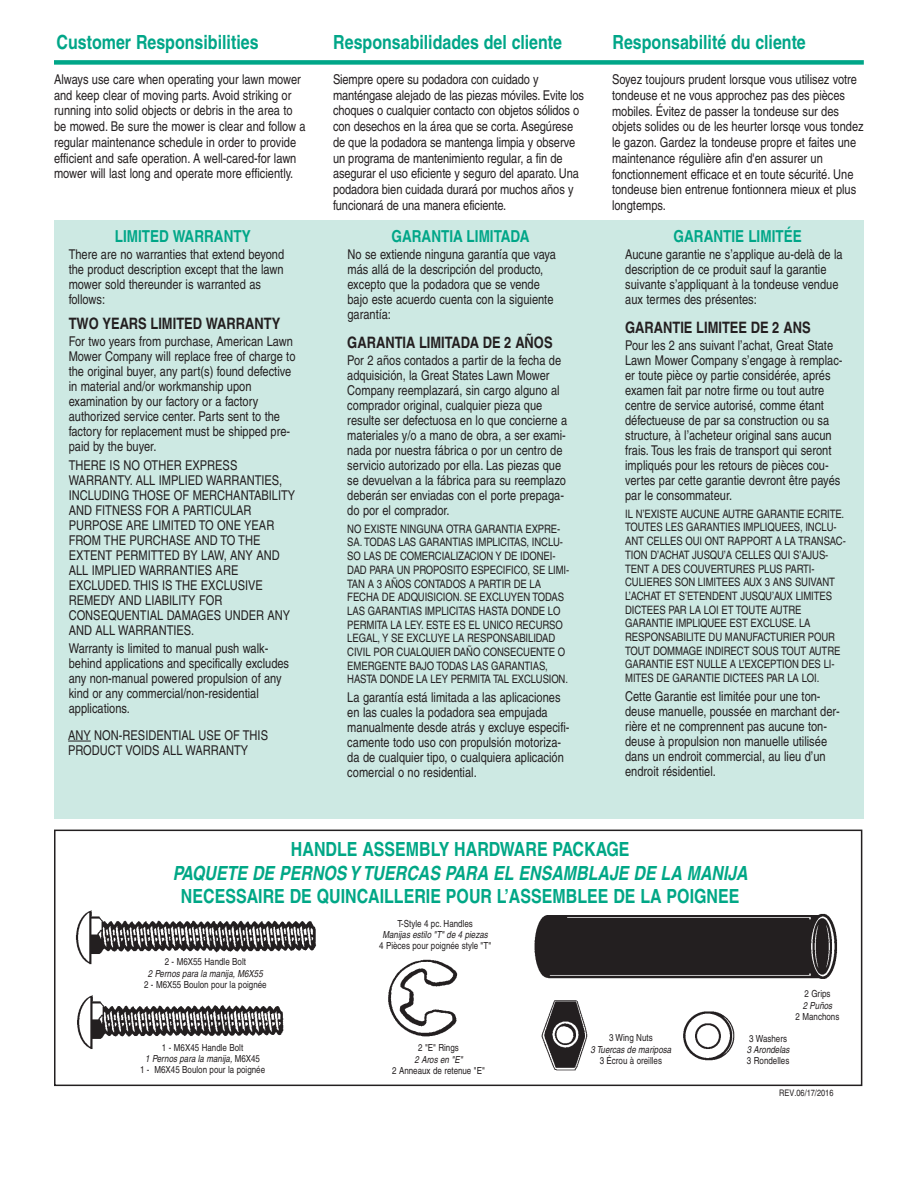
<style>
.page{position:relative;width:918px;height:1188px;background:#fff}
.page>*{position:absolute;margin:0;border:0;box-sizing:border-box;transform-origin:0 0}
.t1{font:700 condensed 19.5px "Helvetica";color:#00a786}
.t2{font:700 condensed 19.5px "Helvetica";color:#00a688}
.t3{font:italic 700 condensed 19.5px "Helvetica";color:#00a786}
.t4{font:700 condensed 16.5px "Helvetica";color:#00a688}
.t5{font:700 condensed 15.75px "Helvetica";color:#231f20}
.t6{font:condensed 13.5px/15px "Helvetica";color:#231f20}
.t7{font:condensed 11.7px/13.6px "Helvetica";letter-spacing:-.01em;color:#231f20}
.t8{font:condensed 9.75px/11.2px "Helvetica";color:#231f20;text-align:center}
.t9{font:italic condensed 9.75px "Helvetica";color:#231f20}
.t10{font:condensed 9px "Helvetica";color:#231f20}
.s1{font-style:italic}
</style>
<div class="page">
<div style="left:54px;top:60px;width:810px;height:5px;background:#00a688"></div>
<div style="left:54px;top:221px;width:810px;height:598px;background:#cde9e3"></div>
<svg style="left:68px;top:741px;width:23px;height:1px"></svg>
<img style="left:75px;top:910px;width:763px;height:161px">
<div style="left:54px;top:830px;width:808px;height:256px;border:2px solid #231f20"></div>
<div style="left:108px;top:958px;width:194px;height:36px;background:#fff"></div>
<div style="left:104px;top:1044px;width:198px;height:39px;background:#fff"></div>
<div style="left:354px;top:920px;width:162px;height:36px;background:#fff"></div>
<div style="left:345px;top:1041px;width:187px;height:38px;background:#fff"></div>
<h1 class="t2" style="left:57px;top:35px;width:204px">Customer Responsibilities</h1>
<h1 class="t2" style="left:333px;top:35px;width:230px">Responsabilidades del cliente</h1>
<h1 class="t2" style="left:613px;top:35px;width:195px">Responsabilité du cliente</h1>
<p class="t6" style="left:54px;top:73px;width:253px;line-height:15.8px">Always use care when operating your lawn mower and keep clear of moving parts. Avoid striking or running into solid objects or debris in the area to be mowed. Be sure the mower is clear and follow a regular maintenance schedule in order to provide efficient and safe operation. A well-cared-for lawn mower will last long and operate more efficiently.</p>
<p class="t6" style="left:333px;top:73px;width:253px;line-height:15.8px">Siempre opere su podadora con cuidado y manténgase alejado de las piezas móviles. Evite los choques o cualquier contacto con objetos sólidos o con desechos en la área que se corta. Asegúrese de que la podadora se mantenga limpia y observe un programa de mantenimiento regular, a fin de asegurar el uso eficiente y seguro del aparato. Una podadora bien cuidada durará por muchos años y funcionará de una manera eficiente.</p>
<p class="t6" style="left:612px;top:73px;width:253px;line-height:15.8px">Soyez toujours prudent lorsque vous utilisez votre tondeuse et ne vous approchez pas des pièces mobiles. Évitez de passer la tondeuse sur des objets solides ou de les heurter lorsqe vous tondez le gazon. Gardez la tondeuse propre et faites une maintenance régulière afin d'en assurer un fonctionnement efficace et en toute sécurité. Une tondeuse bien entrenue fontionnera mieux et plus longtemps.</p>
<p class="t4" style="left:115px;top:230px;width:137px">LIMITED WARRANTY</p>
<p class="t6" style="left:69px;top:248px;width:217px">There are no warranties that extend beyond the product description except that the lawn mower sold thereunder is warranted as follows:</p>
<p class="t5" style="left:69px;top:317px;width:213px">TWO YEARS LIMITED WARRANTY</p>
<p class="t6" style="left:69px;top:335px;width:228px">For two years from purchase, American Lawn Mower Company will replace free of charge to the original buyer, any part(s) found defective in material and/or workmanship upon examination by our factory or a factory authorized service center. Parts sent to the factory for replacement must be shipped pre&shy;paid by the buyer.</p>
<p class="t6" style="left:69px;top:459px;width:228px">THERE IS NO OTHER EXPRESS<br>WARRANTY. ALL IMPLIED WARRANTIES,<br>INCLUDING THOSE OF MERCHANTABILITY<br>AND FITNESS FOR A PARTICULAR<br>PURPOSE ARE LIMITED TO ONE YEAR<br>FROM THE PURCHASE AND TO THE<br>EXTENT PERMITTED BY LAW, ANY AND<br>ALL IMPLIED WARRANTIES ARE<br>EXCLUDED. THIS IS THE EXCLUSIVE<br>REMEDY AND LIABILITY FOR<br>CONSEQUENTIAL DAMAGES UNDER ANY<br>AND ALL WARRANTIES.</p>
<p class="t6" style="left:69px;top:643px;width:222px">Warranty is limited to manual push walk&shy;behind applications and specifically excludes any non-manual powered propulsion of any kind or any commercial/non-residential applications.</p>
<p class="t4" style="left:674px;top:230px;width:130px">GARANTIE LIMITÉE</p>
<p class="t6" style="left:625px;top:248px;width:219px">Aucune garantie ne s’applique au-delà de la description de ce produit sauf la garantie suivante s’appliquant à la tondeuse vendue aux termes des présentes:</p>
<p class="t4" style="left:392px;top:230px;width:140px">GARANTIA LIMITADA</p>
<p class="t6" style="left:347px;top:248px;width:210px">No se extiende ninguna garantía que vaya más allá de la descripción del producto, excepto que la podadora que se vende bajo este acuerdo cuenta con la siguiente garantía:</p>
<p class="t5" style="left:625px;top:322px;width:187px">GARANTIE LIMITEE DE 2 ANS</p>
<p class="t6" style="left:625px;top:339px;width:219px">Pour les 2 ans suivant l’achat, Great State Lawn Mower Company s’engage à remplac&shy;er toute pièce oy partie considérée, aprés examen fait par notre firme ou tout autre centre de service autorisé, comme étant défectueuse de par sa construction ou sa structure, à l’acheteur original sans aucun frais. Tous les frais de transport qui seront impliqués pour les retours de pièces cou&shy;vertes par cette garantie devront être payés par le consommateur.</p>
<p class="t7" style="left:625px;top:508px;width:222px">IL N’EXISTE AUCUNE AUTRE GARANTIE ECRITE.<br>TOUTES LES GARANTIES IMPLIQUEES, INCLU-ANT CELLES OUI ONT RAPPORT A LA TRANSAC-TION D’ACHAT JUSQU’A CELLES QUI S’AJUS-TENT A DES COUVERTURES PLUS PARTI-CULIERES SON LIMITEES AUX 3 ANS SUIVANT L’ACHAT ET S’ETENDENT JUSQU’AUX LIMITES DICTEES PAR LA LOI ET TOUTE AUTRE GARANTIE IMPLIQUEE EST EXCLUSE. LA RESPONSABILITE DU MANUFACTURIER POUR TOUT DOMMAGE INDIRECT SOUS TOUT AUTRE GARANTIE EST NULLE A L’EXCEPTION DES LI-MITES DE GARANTIE DICTEES PAR LA LOI.</p>
<p class="t6" style="left:625px;top:690px;width:216px">Cette Garantie est limitée pour une ton&shy;deuse manuelle, poussée en marchant der&shy;rière et ne comprennent pas aucune ton&shy;deuse à propulsion non manuelle utilisée dans un endroit commercial, au lieu d’un endroit résidentiel.</p>
<p class="t5" style="left:347px;top:337px;width:207px">GARANTIA LIMITADA DE 2 AÑOS</p>
<p class="t6" style="left:347px;top:354px;width:221px">Por 2 años contados a partir de la fecha de adquisición, la Great States Lawn Mower Company reemplazará, sin cargo alguno al comprador original, cualquier pieza que resulte ser defectuosa en lo que concierne a materiales y/o a mano de obra, a ser exami&shy;nada por nuestra fábrica o por un centro de servicio autorizado por ella. Las piezas que se devuelvan a la fábrica para su reemplazo deberán ser enviadas con el porte prepaga&shy;do por el comprador.</p>
<p class="t7" style="left:347px;top:523px;width:224px">NO EXISTE NINGUNA OTRA GARANTIA EXPRE-SA. TODAS LAS GARANTIAS IMPLICITAS, INCLU-SO LAS DE COMERCIALIZACION Y DE IDONEI-DAD PARA UN PROPOSITO ESPECIFICO, SE LIMI-TAN A 3 AÑOS CONTADOS A PARTIR DE LA FECHA DE ADQUISICION. SE EXCLUYEN TODAS LAS GARANTIAS IMPLICITAS HASTA DONDE LO PERMITA LA LEY. ESTE ES EL UNICO RECURSO LEGAL, Y SE EXCLUYE LA RESPONSABILIDAD CIVIL POR CUALQUIER DAÑO CONSECUENTE O EMERGENTE BAJO TODAS LAS GARANTIAS, HASTA DONDE LA LEY PERMITA TAL EXCLUSION.</p>
<p class="t6" style="left:347px;top:691px;width:224px">La garantía está limitada a las aplicaciones en las cuales la podadora sea empujada manualmente desde atrás y excluye especifi&shy;camente todo uso con propulsión motoriza&shy;da de cualquier tipo, o cualquiera aplicación comercial o no residential.</p>
<p class="t6" style="left:68px;top:729px;width:201px">ANY NON-RESIDENTIAL USE OF THIS<br>PRODUCT VOIDS ALL WARRANTY</p>
<h1 class="t1" style="left:291px;top:842px;width:340px">HANDLE ASSEMBLY HARDWARE PACKAGE</h1>
<h1 class="t3" style="left:173px;top:866px;width:576px">PAQUETE DE PERNOS Y TUERCAS PARA EL ENSAMBLAJE DE LA MANIJA</h1>
<h1 class="t1" style="left:181px;top:889px;width:560px">NECESSAIRE DE QUINCAILLERIE POUR L’ASSEMBLEE DE LA POIGNEE</h1>
<p class="t8" style="left:165px;top:957px;width:83px">2 - M6X55 Handle Bolt</p>
<p class="t9" style="left:148px;top:970px;width:116px">2 Pernos para la manija, M6X55</p>
<p class="t8" style="left:144px;top:980px;width:124px">2 - M6X55 Boulon pour la poignée</p>
<p class="t8" style="left:140px;top:1043px;width:127px">1 - M6X45 Handle Bolt<br><span class="s1">1 Pernos para la manija,</span> M6X45<br>1 - M6X45 Boulon pour la poignée</p>
<p class="t8" style="left:397px;top:918px;width:77px">T-Style 4 pc. Handles</p>
<p class="t9" style="left:382px;top:931px;width:107px">Manijas estilo "T" de 4 piezas</p>
<p class="t8" style="left:379px;top:941px;width:114px">4 Pièces pour poignée style "T"</p>
<p class="t8" style="left:418px;top:1043px;width:42px">2 "E" Rings</p>
<p class="t9" style="left:414px;top:1056px;width:50px">2 Aros en "E"</p>
<p class="t8" style="left:392px;top:1066px;width:94px">2 Anneaux de retenue "E"</p>
<p class="t8" style="left:609px;top:1033px;width:45px">3 Wing Nuts</p>
<p class="t9" style="left:590px;top:1046px;width:82px">3 Tuercas de mariposa</p>
<p class="t8" style="left:600px;top:1056px;width:64px">3 Écrou à oreilles</p>
<p class="t8" style="left:804px;top:989px;width:28px">2 Grips</p>
<p class="t9" style="left:803px;top:1002px;width:31px">2 Puños</p>
<p class="t8" style="left:796px;top:1012px;width:45px">2 Manchons</p>
<p class="t8" style="left:749px;top:1033px;width:39px">3 Washers</p>
<p class="t9" style="left:747px;top:1046px;width:44px">3 Arondelas</p>
<p class="t8" style="left:747px;top:1056px;width:44px">3 Rondelles</p>
<p class="t10" style="left:779px;top:1090px;width:56px">REV.06/17/2016</p>
</div>
